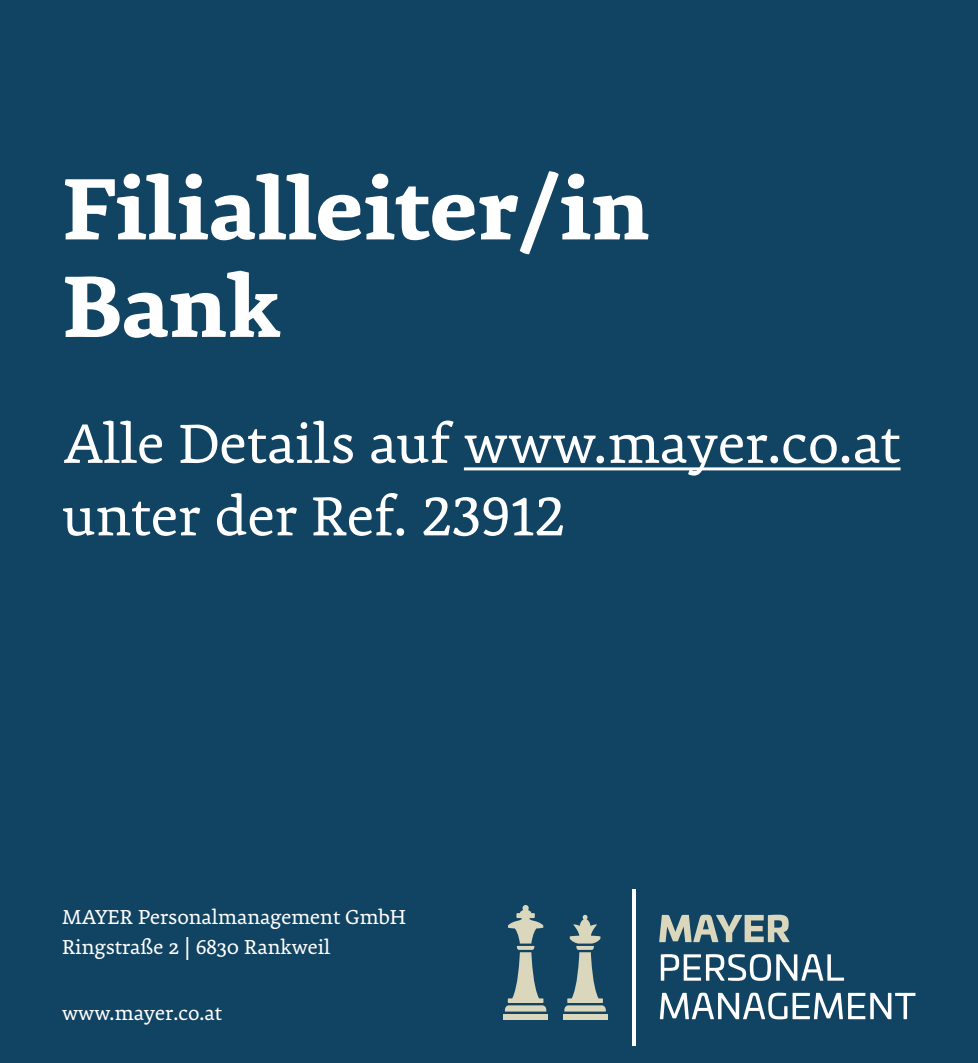
<style>
.page{position:relative;width:978px;height:1063px;background:#fff}
.page>*{position:absolute;margin:0;border:0;box-sizing:border-box;transform-origin:0 0}
.t1{font:700 92.5px/97.5px "Premiera";color:#fff}
.t2{font:60px/72.5px "Premiera";color:#fff}
.t3{font:22px/30px "Premiera";color:#fff}
</style>
<div class="page">
<div style="left:0;top:865px;width:978px;height:198px;background:#114362"></div>
<div style="left:0;top:0;width:978px;height:871px;background:#114362"></div>
<div style="left:503px;top:1014px;width:45px;height:5px;background:#dbd7bd"></div>
<svg style="left:505px;top:905px;width:41px;height:107px"></svg>
<div style="left:563px;top:1014px;width:44px;height:5px;background:#dbd7bd"></div>
<svg style="left:564px;top:915px;width:42px;height:97px"></svg>
<hr style="left:632px;top:889px;width:4px;height:156px;background:#fff">
<svg style="left:659px;top:915px;width:131px;height:27px"></svg>
<svg style="left:661px;top:954px;width:183px;height:27px"></svg>
<svg style="left:660px;top:993px;width:127px;height:26px"></svg>
<svg style="left:793px;top:993px;width:122px;height:26px"></svg>
<hr style="left:464px;top:467px;width:437px;height:3px;background:#fff">
<h1 class="t1" style="left:62px;top:160px;width:589px">Filialleiter/in<br>Bank</h1>
<h2 class="t2" style="left:62px;top:408px;width:840px">Alle Details auf www.mayer.co.at unter der Ref. 23912</h2>
<p class="t3" style="left:62px;top:902px;width:345px">MAYER Personalmanagement GmbH<br>Ringstraße 2 | 6830 Rankweil</p>
<p class="t3" style="left:62px;top:999px;width:162px">www.mayer.co.at</p>
</div>
